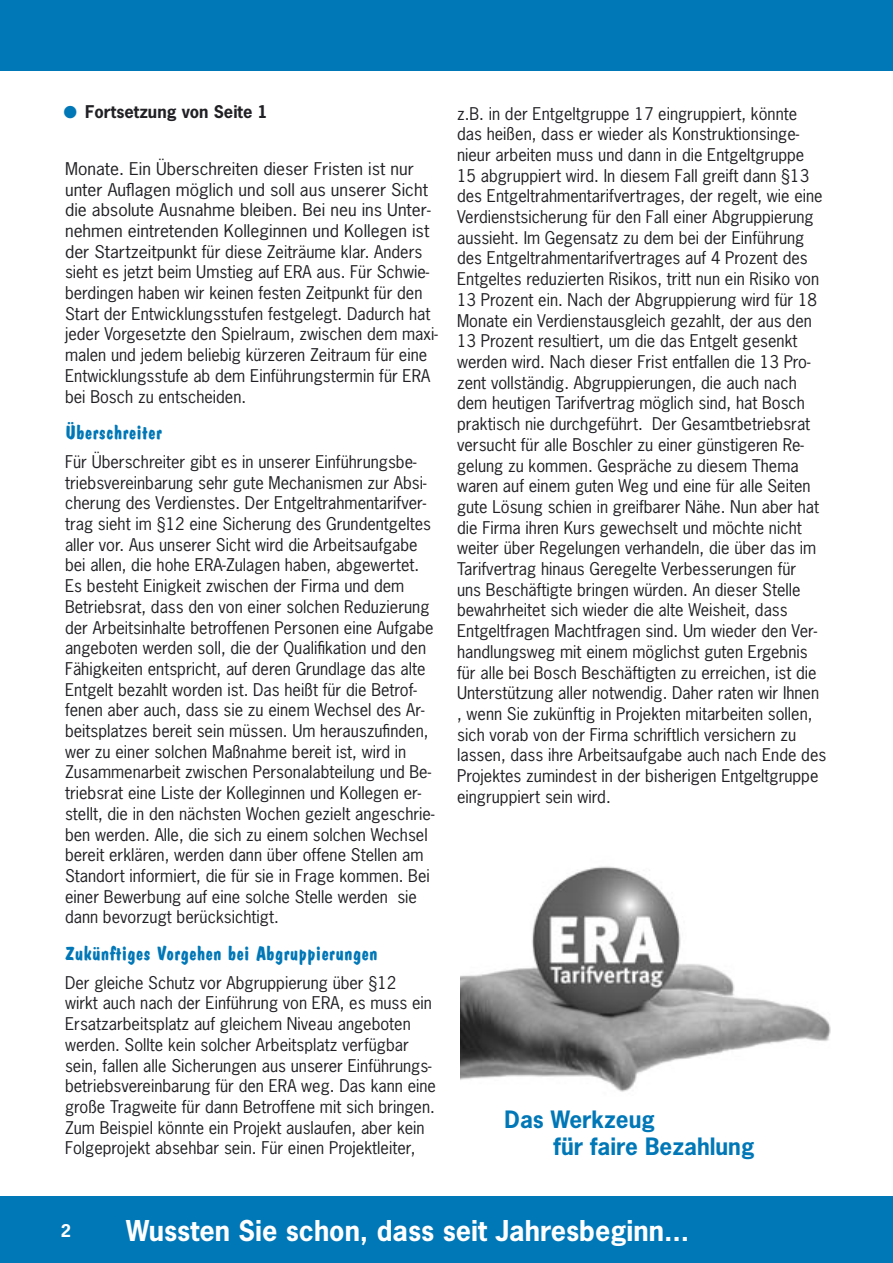
<style>
.page{position:relative;width:893px;height:1263px;background:#fff}
.page>*{position:absolute;margin:0;border:0;box-sizing:border-box;transform-origin:0 0}
.Fließtext{font:700 27px "News Gothic";color:#fff}
.Fließtext-2{font:700 22.5px "News Gothic";color:#0077b7}
.Zwischentext{font:700 19.5px "Dom Casual";color:#0077b7}
.Fließtext-3{font:16.5px/20.7px "News Gothic";color:#212125}
.Fließtext-4{font:16.5px/20.7px "News Gothic";color:#212125;scale:1.06 1}
.Fließtext-5{font:700 16.5px "News Gothic";color:#212125}
.Fließtext-6{font:16.5px "News Gothic";color:#fff}
.Fließtext-7{font:700 16.5px "News Gothic";color:#fff}
.s1{font-family:"Monotype Sorts";font-weight:400;color:#0077b7}
</style>
<div class="page">
<div style="left:0;top:0;width:893px;height:71px;background:#0077b7"></div>
<div style="left:0;top:1196px;width:893px;height:67px;background:#0077b7"></div>
<img style="left:461px;top:866px;width:370px;height:226px">
<p class="Fließtext-5" style="left:64px;top:101px;width:206px"><span class="s1">l</span> Fortsetzung von Seite 1</p>
<p class="Fließtext-4" style="left:65px;top:158px;width:353px">Monate. Ein Überschreiten dieser Fristen ist nur unter Auflagen möglich und soll aus unserer Sicht die absolute Ausnahme bleiben. Bei neu ins Unter&shy;nehmen eintretenden Kolleginnen und Kollegen ist der Startzeitpunkt für diese Zeiträume klar. Anders sieht es jetzt beim Umstieg auf ERA aus. Für Schwie&shy;berdingen haben wir keinen festen Zeitpunkt für den Start der Entwicklungsstufen festgelegt. Dadurch hat jeder Vorgesetzte den Spielraum, zwischen dem maxi&shy;malen und jedem beliebig kürzeren Zeitraum für eine Entwicklungsstufe ab dem Einführungstermin für ERA bei Bosch zu entscheiden.</p>
<p class="Zwischentext" style="left:65px;top:421px;width:99px">Überschreiter</p>
<p class="Fließtext-3" style="left:65px;top:451px;width:371px">Für Überschreiter gibt es in unserer Einführungsbe&shy;triebsvereinbarung sehr gute Mechanismen zur Absi&shy;cherung des Verdienstes. Der Entgeltrahmentarifver&shy;trag sieht im §12 eine Sicherung des Grundentgeltes aller vor. Aus unserer Sicht wird die Arbeitsaufgabe bei allen, die hohe ERA-Zulagen haben, abgewertet.<br>Es besteht Einigkeit zwischen der Firma und dem Betriebsrat, dass den von einer solchen Reduzierung der Arbeitsinhalte betroffenen Personen eine Aufgabe angeboten werden soll, die der Qualifikation und den Fähigkeiten entspricht, auf deren Grundlage das alte Entgelt bezahlt worden ist. Das heißt für die Betrof&shy;fenen aber auch, dass sie zu einem Wechsel des Ar&shy;beitsplatzes bereit sein müssen. Um herauszufinden, wer zu einer solchen Maßnahme bereit ist, wird in Zusammenarbeit zwischen Personalabteilung und Be&shy;triebsrat eine Liste der Kolleginnen und Kollegen er&shy;stellt, die in den nächsten Wochen gezielt angeschrie&shy;ben werden. Alle, die sich zu einem solchen Wechsel bereit erklären, werden dann über offene Stellen am Standort informiert, die für sie in Frage kommen. Bei einer Bewerbung auf eine solche Stelle werden sie dann bevorzugt berücksichtigt.</p>
<p class="Zwischentext" style="left:65px;top:942px;width:314px">Zukünftiges Vorgehen bei Abgruppierungen</p>
<p class="Fließtext-3" style="left:65px;top:972px;width:372px">Der gleiche Schutz vor Abgruppierung über §12<br>wirkt auch nach der Einführung von ERA, es muss ein Ersatzarbeitsplatz auf gleichem Niveau angeboten werden. Sollte kein solcher Arbeitsplatz verfügbar sein, fallen alle Sicherungen aus unserer Einführungs&shy;betriebsvereinbarung für den ERA weg. Das kann eine große Tragweite für dann Betroffene mit sich bringen.<br>Zum Beispiel könnte ein Projekt auslaufen, aber kein Folgeprojekt absehbar sein. Für einen Projektleiter,</p>
<p class="Fließtext-3" style="left:457px;top:103px;width:371px">z.B. in der Entgeltgruppe 17 eingruppiert, könnte<br>das heißen, dass er wieder als Konstruktionsinge&shy;nieur arbeiten muss und dann in die Entgeltgruppe 15 abgruppiert wird. In diesem Fall greift dann §13 des Entgeltrahmentarifvertrages, der regelt, wie eine Verdienstsicherung für den Fall einer Abgruppierung aussieht. Im Gegensatz zu dem bei der Einführung des Entgeltrahmentarifvertrages auf 4 Prozent des Entgeltes reduzierten Risikos, tritt nun ein Risiko von 13 Prozent ein. Nach der Abgruppierung wird für 18<br>Monate ein Verdienstausgleich gezahlt, der aus den 13 Prozent resultiert, um die das Entgelt gesenkt werden wird. Nach dieser Frist entfallen die 13 Pro&shy;zent vollständig. Abgruppierungen, die auch nach dem heutigen Tarifvertrag möglich sind, hat Bosch praktisch nie durchgeführt. Der Gesamtbetriebsrat versucht für alle Boschler zu einer günstigeren Re&shy;gelung zu kommen. Gespräche zu diesem Thema waren auf einem guten Weg und eine für alle Seiten gute Lösung schien in greifbarer Nähe. Nun aber hat die Firma ihren Kurs gewechselt und möchte nicht weiter über Regelungen verhandeln, die über das im Tarifvertrag hinaus Geregelte Verbesserungen für<br>uns Beschäftigte bringen würden. An dieser Stelle bewahrheitet sich wieder die alte Weisheit, dass Entgeltfragen Machtfragen sind. Um wieder den Ver&shy;handlungsweg mit einem möglichst guten Ergebnis für alle bei Bosch Beschäftigten zu erreichen, ist die Unterstützung aller notwendig. Daher raten wir Ihnen , wenn Sie zukünftig in Projekten mitarbeiten sollen, sich vorab von der Firma schriftlich versichern zu lassen, dass ihre Arbeitsaufgabe auch nach Ende des Projektes zumindest in der bisherigen Entgeltgruppe eingruppiert sein wird.</p>
<p class="Fließtext-2" style="left:505px;top:1105px;width:152px">Das Werkzeug</p>
<p class="Fließtext-2" style="left:554px;top:1132px;width:202px">für faire Bezahlung</p>
<p class="Fließtext-7" style="left:61px;top:1220px;width:12px">2</p>
<p class="Fließtext-6" style="left:62px;top:1222px;width:11px">2</p>
<p class="Fließtext" style="left:126px;top:1213px;width:565px">Wussten Sie schon, dass seit Jahresbeginn...</p>
</div>
